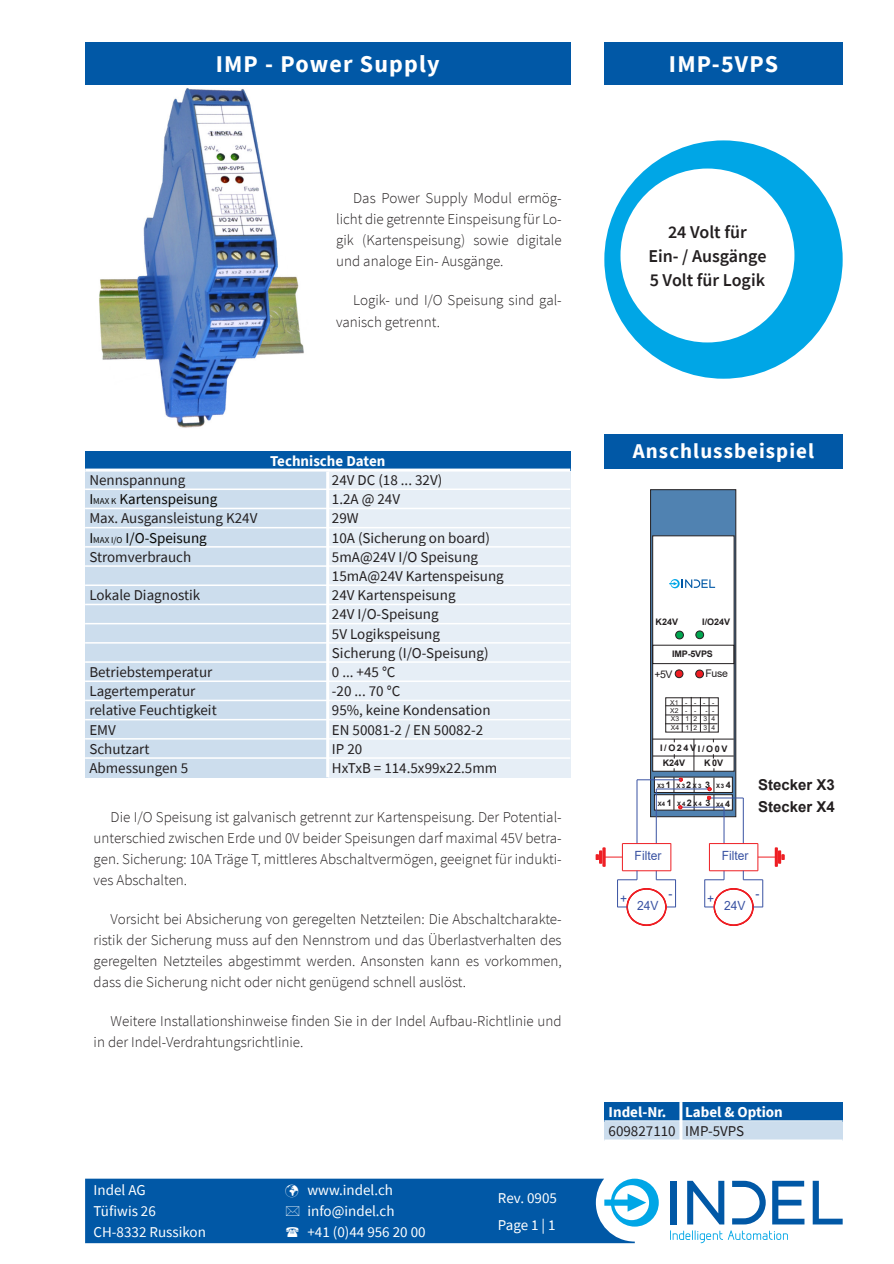
<style>
.page{position:relative;width:894px;height:1264px;background:#fff}
.page>*{position:absolute;margin:0;border:0;box-sizing:border-box;transform-origin:0 0}
.t1{font:700 24px "Source Sans Pro";letter-spacing:.05em;color:#fff}
.t2{font:700 21px "Source Sans Pro";letter-spacing:.05em;color:#fff}
.t3{font:600 18px/24px "Source Sans Pro";color:#231f20;text-align:center}
.t4{font:300 15px/21px "Source Sans Pro";color:#231f20;text-align:justify}
.t5{font:15px/19.2px "Source Sans Pro";color:#231f20}
.t6{font:15px/21px "Source Sans Pro";color:#fff}
.t7{font:15px "Source Sans Pro";color:#080704}
.t8{font:700 15px "Source Sans Pro";color:#fff}
.t9{font:700 15px "Arial";color:#231f20}
.t10{font:12.6px "Arial";color:#3a53a3;scale:.95 1}
.t11{font:10.5px "Arial";letter-spacing:-.025em;color:#231f20}
.t12{font:700 9px "Arial";color:#231f20}
.t13{font:700 9px/14.7px "Arial";letter-spacing:.18em;color:#231f20}
.t14{font:6.75px/8.4px "Arial";letter-spacing:.625em;color:#231f20}
.t15{font:700 6px "Arial";letter-spacing:.14em;color:#231f20}
.s1{font-size:9px}
</style>
<div class="page">
<svg style="left:812px;top:1180px;width:30px;height:44px"></svg>
<svg style="left:670px;top:1180px;width:134px;height:62px"></svg>
<div style="left:604px;top:434px;width:238px;height:34px;background:#0158a6"></div>
<div style="left:604px;top:43px;width:238px;height:42px;background:#0158a6"></div>
<div style="left:85px;top:43px;width:485px;height:42px;background:#0158a6"></div>
<div style="left:604px;top:140px;width:238px;height:238px;background:#00a6e6;border-radius:50%"></div>
<div style="left:620px;top:168px;width:174px;height:174px;background:#fff;border-radius:50%"></div>
<img style="left:99px;top:88px;width:205px;height:340px">
<div style="left:85px;top:451px;width:485px;height:19px;background:#0158a6"></div>
<div style="left:85px;top:470px;width:242px;height:307px;background:#ccdded"></div>
<div style="left:327px;top:470px;width:243px;height:307px;background:#e6eef6"></div>
<hr style="left:326px;top:471px;width:3px;height:306px;background:#fff">
<hr style="left:85px;top:468px;width:485px;height:3px;background:#fff">
<hr style="left:85px;top:488px;width:485px;height:2px;background:#fff">
<hr style="left:85px;top:507px;width:485px;height:2px;background:#fff">
<hr style="left:85px;top:527px;width:485px;height:1px;background:#fff">
<hr style="left:85px;top:546px;width:485px;height:1px;background:#fff">
<hr style="left:85px;top:565px;width:485px;height:1px;background:#fff">
<hr style="left:85px;top:584px;width:485px;height:2px;background:#fff">
<hr style="left:85px;top:603px;width:485px;height:2px;background:#fff">
<hr style="left:85px;top:622px;width:485px;height:2px;background:#fff">
<hr style="left:85px;top:642px;width:485px;height:1px;background:#fff">
<hr style="left:85px;top:661px;width:485px;height:1px;background:#fff">
<hr style="left:85px;top:680px;width:485px;height:2px;background:#fff">
<hr style="left:85px;top:699px;width:485px;height:2px;background:#fff">
<hr style="left:85px;top:718px;width:485px;height:2px;background:#fff">
<hr style="left:85px;top:738px;width:485px;height:1px;background:#fff">
<hr style="left:85px;top:757px;width:485px;height:1px;background:#fff">
<div style="left:650px;top:489px;width:85px;height:327px;background:#5082b1;border:1px solid #231f20"></div>
<div style="left:652px;top:535px;width:82px;height:236px;background:#fff;border:1px solid #231f20"></div>
<svg style="left:653px;top:776px;width:79px;height:16px"></svg>
<hr style="left:652px;top:738px;width:81px;height:1px;background:#231f20">
<hr style="left:693px;top:738px;width:1px;height:32px;background:#231f20">
<hr style="left:665px;top:705px;width:52px;height:1px;background:#231f20">
<hr style="left:665px;top:714px;width:52px;height:1px;background:#231f20">
<svg style="left:695px;top:630px;width:9px;height:9px"></svg>
<svg style="left:674px;top:669px;width:9px;height:9px"></svg>
<svg style="left:695px;top:669px;width:9px;height:9px"></svg>
<svg style="left:675px;top:630px;width:9px;height:9px"></svg>
<hr style="left:652px;top:755px;width:81px;height:1px;background:#231f20">
<hr style="left:708px;top:697px;width:1px;height:35px;background:#231f20">
<hr style="left:690px;top:696px;width:1px;height:35px;background:#231f20">
<div style="left:653px;top:794px;width:79px;height:16px;background:#fff;border:1px solid #231f20"></div>
<hr style="left:700px;top:697px;width:1px;height:34px;background:#231f20">
<hr style="left:664px;top:723px;width:53px;height:1px;background:#231f20">
<hr style="left:681px;top:697px;width:1px;height:35px;background:#231f20">
<svg style="left:693px;top:777px;width:1px;height:33px"></svg>
<hr style="left:656px;top:788px;width:53px;height:1px;background:#3a53a3">
<hr style="left:680px;top:806px;width:43px;height:1px;background:#3a53a3">
<hr style="left:636px;top:779px;width:1px;height:64px;background:#3a53a3">
<hr style="left:655px;top:788px;width:1px;height:55px;background:#3a53a3">
<svg style="left:595px;top:843px;width:81px;height:82px"></svg>
<hr style="left:636px;top:779px;width:44px;height:1px;background:#3a53a3">
<svg style="left:673px;top:777px;width:9px;height:32px"></svg>
<hr style="left:742px;top:797px;width:1px;height:46px;background:#3a53a3">
<hr style="left:723px;top:807px;width:1px;height:36px;background:#3a53a3">
<svg style="left:704px;top:843px;width:80px;height:82px"></svg>
<hr style="left:709px;top:797px;width:34px;height:1px;background:#3a53a3">
<svg style="left:707px;top:777px;width:7px;height:33px"></svg>
<svg style="left:669px;top:579px;width:45px;height:9px"></svg>
<div style="left:604px;top:1101px;width:238px;height:19px;background:#0158a6"></div>
<div style="left:604px;top:1120px;width:238px;height:19px;background:#ccdded"></div>
<hr style="left:679px;top:1101px;width:3px;height:38px;background:#fff">
<hr style="left:604px;top:1119px;width:238px;height:2px;background:#fff">
<svg style="left:85px;top:1178px;width:573px;height:64px;background:#1366ae"></svg>
<h1 class="t1" style="left:216px;top:54px;width:225px">IMP - Power Supply</h1>
<h1 class="t1" style="left:668px;top:54px;width:111px">IMP-5VPS</h1>
<p class="t4" style="left:336px;top:189px;width:227px;text-indent:17px">Das Power Supply Modul ermög&shy;licht die getrennte Einspeisung für Lo&shy;gik (Kartenspeisung) sowie digitale und analoge Ein- Ausgänge.</p>
<p class="t4" style="left:336px;top:291px;width:227px;text-indent:17px">Logik- und I/O Speisung sind gal&shy;vanisch getrennt.</p>
<p class="t8" style="left:270px;top:454px;width:117px">Technische Daten</p>
<p class="t5" style="left:89px;top:471px;width:97px">Nennspannung</p>
<p class="t5" style="left:332px;top:471px;width:112px">24V DC (18 ... 32V)</p>
<p class="t7" style="left:89px;top:493px;width:129px">I<span class="s1">MAX K</span> Kartenspeisung</p>
<p class="t5" style="left:332px;top:490px;width:70px">1.2A @ 24V</p>
<p class="t5" style="left:89px;top:510px;width:169px">Max. Ausgansleistung K24V</p>
<p class="t5" style="left:332px;top:510px;width:28px">29W</p>
<p class="t7" style="left:89px;top:531px;width:119px">I<span class="s1">MAX I/O</span> I/O-Speisung</p>
<p class="t5" style="left:332px;top:529px;width:159px">10A (Sicherung on board)</p>
<p class="t5" style="left:89px;top:548px;width:103px">Stromverbrauch</p>
<p class="t5" style="left:332px;top:548px;width:173px">5mA@24V I/O Speisung<br>15mA@24V Kartenspeisung</p>
<p class="t5" style="left:89px;top:586px;width:112px">Lokale Diagnostik</p>
<p class="t5" style="left:332px;top:586px;width:158px">24V Kartenspeisung<br>24V I/O-Speisung<br>5V Logikspeisung<br>Sicherung (I/O-Speisung)</p>
<p class="t5" style="left:89px;top:663px;width:124px">Betriebstemperatur</p>
<p class="t5" style="left:332px;top:663px;width:65px">0 ... +45 °C</p>
<p class="t5" style="left:89px;top:682px;width:107px">Lagertemperatur</p>
<p class="t5" style="left:332px;top:682px;width:70px">-20 ... 70 °C</p>
<p class="t5" style="left:89px;top:702px;width:129px">relative Feuchtigkeit</p>
<p class="t5" style="left:332px;top:702px;width:160px">95%, keine Kondensation</p>
<p class="t5" style="left:89px;top:721px;width:28px">EMV</p>
<p class="t5" style="left:332px;top:721px;width:153px">EN 50081-2 / EN 50082-2</p>
<p class="t5" style="left:89px;top:740px;width:62px">Schutzart</p>
<p class="t5" style="left:332px;top:740px;width:32px">IP 20</p>
<p class="t5" style="left:89px;top:759px;width:100px">Abmessungen 5</p>
<p class="t5" style="left:332px;top:759px;width:167px">HxTxB = 114.5x99x22.5mm</p>
<p class="t4" style="left:94px;top:807px;width:469px;text-indent:17px">Die I/O Speisung ist galvanisch getrennt zur Kartenspeisung. Der Potential&shy;unterschied zwischen Erde und 0V beider Speisungen darf maximal 45V betra&shy;gen. Sicherung: 10A Träge T, mittleres Abschaltvermögen, geeignet für indukti&shy;ves Abschalten.</p>
<p class="t4" style="left:94px;top:909px;width:469px;text-indent:17px">Vorsicht bei Absicherung von geregelten Netzteilen: Die Abschaltcharakte&shy;ristik der Sicherung muss auf den Nennstrom und das Überlastverhalten des geregelten Netzteiles abgestimmt werden. Ansonsten kann es vorkommen, dass die Sicherung nicht oder nicht genügend schnell auslöst.</p>
<p class="t4" style="left:94px;top:1011px;width:469px;text-indent:17px">Weitere Installationshinweise finden Sie in der Indel Aufbau-Richtlinie und in der Indel-Verdrahtungsrichtlinie.</p>
<p class="t6" style="left:94px;top:1180px;width:114px">Indel AG<br>Tüfiwis 26<br>CH-8332 Russikon</p>
<p class="t6" style="left:307px;top:1180px;width:119px">www.indel.ch info@indel.ch<br>+41 (0)44 956 20 00</p>
<p class="t6" style="left:497px;top:1185px;width:60px;line-height:27px">Rev. 0905<br>Page1|1</p>
<p class="t3" style="left:648px;top:221px;width:119px">24 Volt für<br>Ein- / Ausgänge<br>5 Volt für Logik</p>
<h2 class="t2" style="left:632px;top:442px;width:183px">Anschlussbeispiel</h2>
<p class="t12" style="left:655px;top:618px;width:24px">K24V</p>
<p class="t12" style="left:702px;top:618px;width:30px">I/O24V</p>
<p class="t12" style="left:672px;top:650px;width:42px">IMP-5VPS</p>
<p class="t11" style="left:654px;top:670px;width:20px">+5V</p>
<p class="t11" style="left:705px;top:669px;width:24px">Fuse</p>
<p class="t14" style="left:670px;top:706px;width:47px">X2--<br>X3 12 34<br>X4 12 34</p>
<p class="t13" style="left:662px;top:741px;width:66px;text-indent:-3px">I/O24VI/O0V<br>K24V</p>
<p class="t12" style="left:703px;top:759px;width:21px">K0V</p>
<p class="t15" style="left:657px;top:783px;width:55px">X3<span class="s1">1</span> X3<span class="s1">2</span>X3 <span class="s1">3</span></p>
<p class="t15" style="left:676px;top:801px;width:35px">X4<span class="s1">2</span>X4 <span class="s1">3</span></p>
<p class="t15" style="left:715px;top:783px;width:16px">X3<span class="s1">4</span></p>
<p class="t15" style="left:657px;top:801px;width:16px">X4 <span class="s1">1</span></p>
<p class="t15" style="left:716px;top:802px;width:15px">X4 <span class="s1">4</span></p>
<p class="t9" style="left:758px;top:779px;width:78px">Stecker X3</p>
<p class="t9" style="left:758px;top:801px;width:78px">Stecker X4</p>
<p class="t10" style="left:634px;top:850px;width:30px">Filter</p>
<p class="t10" style="left:619px;top:893px;width:9px">+</p>
<p class="t10" style="left:636px;top:900px;width:24px">24V</p>
<p class="t10" style="left:668px;top:888px;width:6px">-</p>
<p class="t10" style="left:721px;top:850px;width:30px">Filter</p>
<p class="t10" style="left:707px;top:893px;width:9px">+</p>
<p class="t10" style="left:724px;top:900px;width:24px">24V</p>
<p class="t10" style="left:755px;top:888px;width:6px">-</p>
<p class="t8" style="left:608px;top:1105px;width:176px">Indel-Nr. Label &amp; Option</p>
<p class="t5" style="left:608px;top:1122px;width:137px">609827110 IMP-5VPS</p>
</div>
